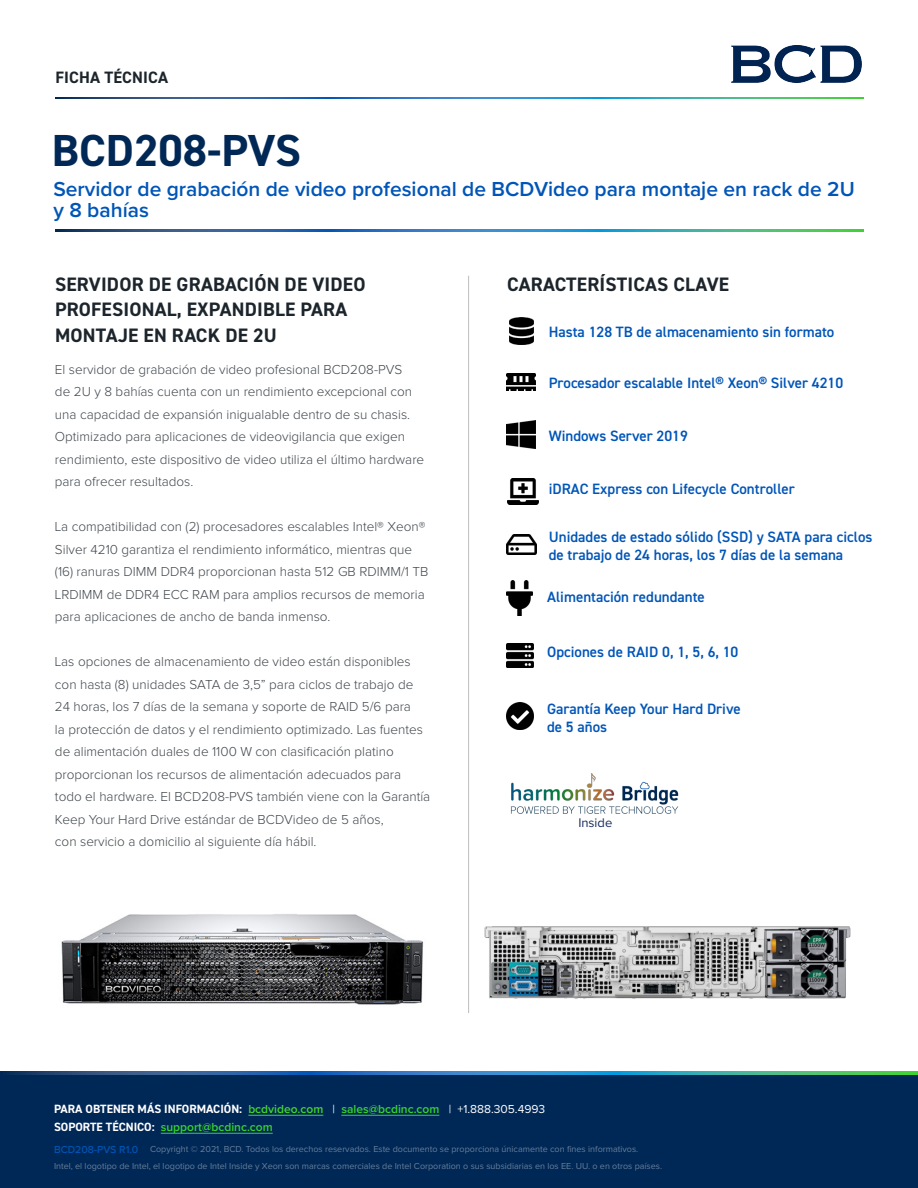
<style>
.page{position:relative;width:918px;height:1188px;background:#fff}
.page>*{position:absolute;margin:0;border:0;box-sizing:border-box;transform-origin:0 0}
.t1{font:700 45px "DIN2014";color:#002856}
.t2{font:600 21px/21px "Proxima Nova";color:#0055b8}
.t3{font:700 19.5px/25.5px "DIN2014";letter-spacing:.01em;color:#1d252c}
.t4{font:700 16.5px "DIN2014";letter-spacing:.01em;color:#1d252c}
.t5{font:600 15px/18px "DIN2014";color:#0055b8}
.t6{font:300 13.5px/22.5px "Proxima Nova";color:#3f464c}
.t7{font:13.05px "Proxima Nova";color:#172d5f}
.t8{font:700 12px "DIN2014";color:#fff}
.t9{font:600 12px "Proxima Nova";color:#38d430}
.t10{font:9px/17.2px "Proxima Nova";color:#667e9a}
.s1{font-family:"Proxima Nova";font-weight:600;color:#44d62c}
.s2{font-family:"Proxima Nova";font-weight:400}
.s3{font-family:"Proxima Nova";font-weight:600;color:#38d430}
.s4{font-family:"DIN2014";font-weight:700;color:#fff}
.s5{font-weight:500;font-size:10.5px;color:#0055b8}
</style>
<div class="page">
<svg style="left:55px;top:97px;width:809px;height:2px;background:#3085a2"></svg>
<svg style="left:55px;top:229px;width:809px;height:2px;background:#3085a2"></svg>
<hr style="left:468px;top:276px;width:1px;height:737px;background:#bbbec0">
<img style="left:731px;top:45px;width:131px;height:38px">
<img style="left:506px;top:535px;width:30px;height:20px">
<img style="left:509px;top:318px;width:24px;height:27px">
<img style="left:507px;top:373px;width:29px;height:17px">
<img style="left:506px;top:643px;width:27px;height:24px">
<img style="left:507px;top:581px;width:26px;height:35px">
<img style="left:506px;top:703px;width:27px;height:27px">
<img style="left:507px;top:479px;width:31px;height:25px">
<img style="left:507px;top:420px;width:28px;height:29px">
<svg style="left:0;top:1072px;width:917px;height:3px;background:#3085a2"></svg>
<div style="left:0;top:1075px;width:918px;height:113px;background:#002856"></div>
<hr style="left:248px;top:1115px;width:75px;height:1px;background:#44d62c">
<hr style="left:341px;top:1115px;width:98px;height:1px;background:#38d430">
<hr style="left:161px;top:1133px;width:112px;height:1px;background:#38d430">
<img style="left:61px;top:914px;width:363px;height:91px">
<img style="left:484px;top:926px;width:367px;height:73px">
<img style="left:510px;top:773px;width:169px;height:41px">
<p class="t4" style="left:55px;top:66px;width:114px">FICHA TÉCNICA</p>
<h1 class="t1" style="left:52px;top:120px;width:250px">BCD208-PVS</h1>
<h2 class="t2" style="left:53px;top:178px;width:803px">Servidor de grabación de video profesional de BCDVideo para montaje en rack de 2U y 8 bahías</h2>
<h3 class="t3" style="left:55px;top:271px;width:312px">SERVIDOR DE GRABACIÓN DE VIDEO<br>PROFESIONAL, EXPANDIBLE PARA<br>MONTAJE EN RACK DE 2U</h3>
<p class="t6" style="left:55px;top:359px;width:371px">El servidor de grabación de video profesional BCD208-PVS<br>de 2U y 8 bahías cuenta con un rendimiento excepcional con una capacidad de expansión inigualable dentro de su chasis.<br>Optimizado para aplicaciones de videovigilancia que exigen rendimiento, este dispositivo de video utiliza el último hardware para ofrecer resultados.</p>
<p class="t6" style="left:55px;top:516px;width:375px">La compatibilidad con (2) procesadores escalables Intel® Xeon® Silver 4210 garantiza el rendimiento informático, mientras que (16) ranuras DIMM DDR4 proporcionan hasta 512 GB RDIMM/1 TB LRDIMM de DDR4 ECC RAM para amplios recursos de memoria para aplicaciones de ancho de banda inmenso.</p>
<p class="t6" style="left:55px;top:651px;width:377px">Las opciones de almacenamiento de video están disponibles con hasta (8) unidades SATA de 3,5” para ciclos de trabajo de 24 horas, los 7 días de la semana y soporte de RAID 5/6 para<br>la protección de datos y el rendimiento optimizado. Las fuentes de alimentación duales de 1100 W con clasificación platino proporcionan los recursos de alimentación adecuados para todo el hardware. El BCD208-PVS también viene con la Garantía Keep Your Hard Drive estándar de BCDVideo de 5 años,<br>con servicio a domicilio al siguiente día hábil.</p>
<h3 class="t3" style="left:507px;top:271px;width:224px">CARACTERÍSTICAS CLAVE</h3>
<p class="t5" style="left:549px;top:322px;width:287px">Hasta 128 TB de almacenamiento sin formato</p>
<p class="t5" style="left:549px;top:374px;width:296px">Procesador escalable Intel® Xeon® Silver 4210</p>
<p class="t5" style="left:549px;top:426px;width:141px">Windows Server 2019</p>
<p class="t5" style="left:549px;top:480px;width:248px">iDRAC Express con Lifecycle Controller</p>
<p class="t5" style="left:549px;top:527px;width:325px">Unidades de estado sólido (SSD) y SATA para ciclos de trabajo de 24 horas, los 7 días de la semana</p>
<p class="t5" style="left:547px;top:588px;width:159px">Alimentación redundante</p>
<p class="t5" style="left:547px;top:643px;width:193px">Opciones de RAID 0, 1, 5, 6, 10</p>
<p class="t5" style="left:547px;top:699px;width:195px">Garantía Keep Your Hard Drive de 5 años</p>
<p class="t7" style="left:578px;top:813px;width:36px">Inside</p>
<p class="t8" style="left:54px;top:1101px;width:493px">PARA OBTENER MÁS INFORMACIÓN: <span class="s1">bcdvideo.com</span> <span class="s2">|</span> <span class="s3">sales@bcdinc.com</span> <span class="s2">| +1.888.305.4993</span></p>
<p class="t9" style="left:54px;top:1119px;width:220px"><span class="s4">SOPORTE TÉCNICO:</span> support@bcdinc.com</p>
<p class="t10" style="left:54px;top:1140px;width:610px"><span class="s5">BCD208-PVS R1.0</span> Copyright © 2021, BCD. Todos los derechos reservados. Este documento se proporciona únicamente con fines informativos.<br>Intel, el logotipo de Intel, el logotipo de Intel Inside y Xeon son marcas comerciales de Intel Corporation o sus subsidiarias en los EE. UU. o en otros países.</p>
</div>
